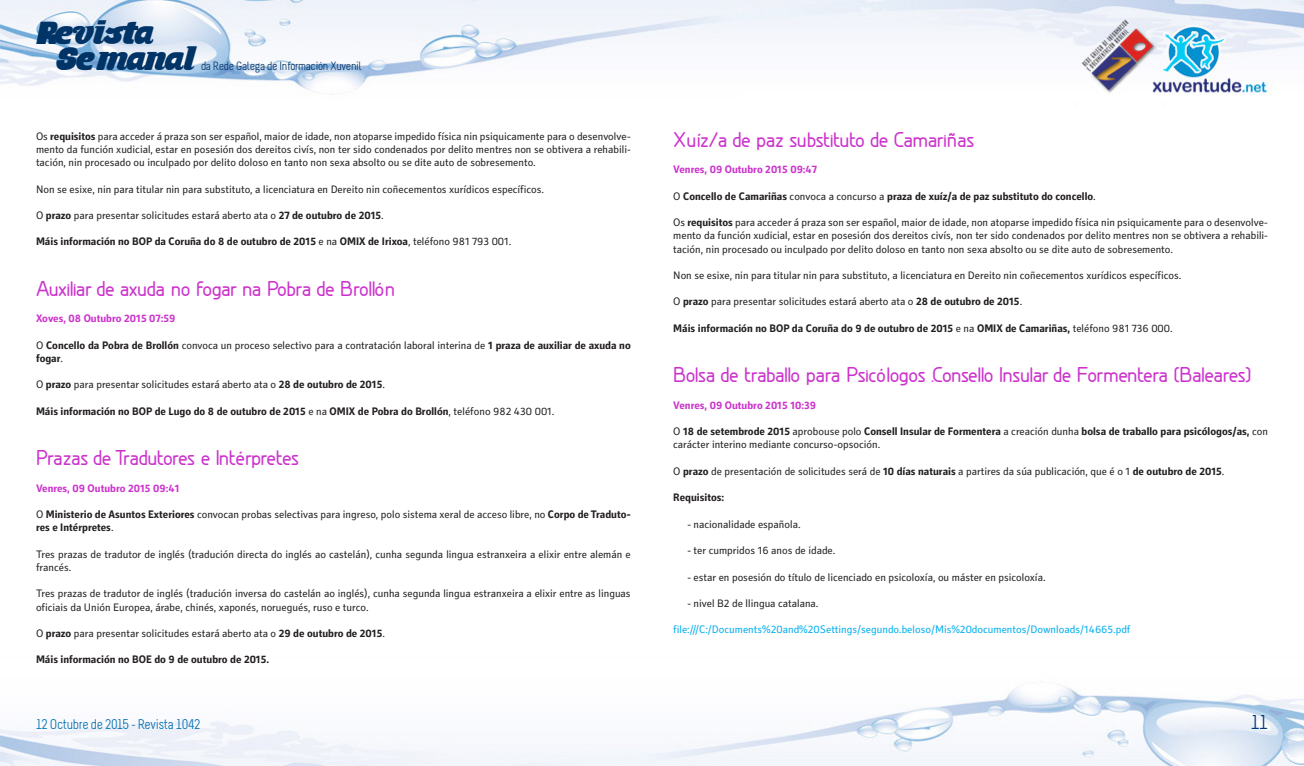
<style>
.page{position:relative;width:1304px;height:766px;background:#fff}
.page>*{position:absolute;margin:0;border:0;box-sizing:border-box;transform-origin:0 0}
.t1{font:33px/26px "Musa Ornata";letter-spacing:-.01em;color:#036}
.t2{font:700 20px "Greyscale Basic";letter-spacing:-.03em;color:#c3c}
.t3{font:20px "Melbourne";color:#003882}
.t4{font:14px "Melbourne";letter-spacing:-.025em;color:#006fb2}
.t5{font:12px "Melbourne";letter-spacing:-.025em;color:#036}
.t6{font:11px/13.2px "Secca Std Demo";color:#231f20}
.t7{font:700 11px/13.2px "Secca Std Demo";color:#231f20}
.t8{font:700 11px "Secca Std Demo";color:#c3c}
.t9{font:11px "Secca Std Demo";color:#00aeef}
.s1{font-weight:700}
.s2{font-weight:400}
</style>
<div class="page">
<img style="left:0;top:0;width:1304px;height:765px">
<h1 class="t1" style="left:55px;top:19px;width:142px;text-indent:-19px">Revista<br>Semanal</h1>
<p class="t5" style="left:201px;top:59px;width:162px">da Rede Galega de Información Xuvenil</p>
<p class="t6" style="left:36px;top:130px;width:596px;text-align:justify">Os <span class="s1">requisitos</span> para acceder á praza son ser español, maior de idade, non atoparse impedido física nin psiquicamente para o desenvolve&shy;mento da función xudicial, estar en posesión dos dereitos civís, non ter sido condenados por delito mentres non se obtivera a rehabili&shy;tación, nin procesado ou inculpado por delito doloso en tanto non sexa absolto ou se dite auto de sobresemento.</p>
<p class="t6" style="left:36px;top:183px;width:510px">Non se esixe, nin para titular nin para substituto, a licenciatura en Dereito nin coñecementos xurídicos específicos.</p>
<p class="t6" style="left:36px;top:209px;width:349px">O <span class="s1">prazo</span> para presentar solicitudes estará aberto ata o <span class="s1">27 de outubro de 2015</span>.</p>
<p class="t7" style="left:36px;top:235px;width:477px">Máis información no BOP da Coruña do 8 de outubro de 2015 <span class="s2">e na</span> OMIX de Irixoa<span class="s2">, teléfono 981 793 001.</span></p>
<h2 class="t2" style="left:36px;top:276px;width:361px">Auxiliar de axuda no fogar na Pobra de Brollón</h2>
<p class="t8" style="left:36px;top:312px;width:141px">Xoves, 08 Outubro 2015 07:59</p>
<p class="t6" style="left:36px;top:339px;width:596px">O <span class="s1">Concello da Pobra de Brollón</span> convoca un proceso selectivo para a contratación laboral interina de <span class="s1">1 praza de auxiliar de axuda no fogar</span>.</p>
<p class="t6" style="left:36px;top:378px;width:350px">O <span class="s1">prazo</span> para presentar solicitudes estará aberto ata o <span class="s1">28 de outubro de 2015</span>.</p>
<p class="t7" style="left:36px;top:405px;width:520px">Máis información no BOP de Lugo do 8 de outubro de 2015 <span class="s2">e na</span> OMIX de Pobra do Brollón<span class="s2">, teléfono 982 430 001.</span></p>
<h2 class="t2" style="left:36px;top:445px;width:265px">Prazas de Tradutores e Intérpretes</h2>
<p class="t8" style="left:36px;top:481px;width:145px">Venres, 09 Outubro 2015 09:41</p>
<p class="t6" style="left:36px;top:508px;width:596px">O <span class="s1">Ministerio de Asuntos Exteriores</span> convocan probas selectivas para ingreso, polo sistema xeral de acceso libre, no <span class="s1">Corpo de Traduto&shy;res e Intérpretes</span>.</p>
<p class="t6" style="left:36px;top:547px;width:596px">Tres prazas de tradutor de inglés (tradución directa do inglés ao castelán), cunha segunda lingua estranxeira a elixir entre alemán e francés.</p>
<p class="t6" style="left:36px;top:587px;width:596px">Tres prazas de tradutor de inglés (tradución inversa do castelán ao inglés), cunha segunda lingua estranxeira a elixir entre as linguas oficiais da Unión Europea, árabe, chinés, xaponés, noruegués, ruso e turco.</p>
<p class="t6" style="left:36px;top:627px;width:350px">O <span class="s1">prazo</span> para presentar solicitudes estará aberto ata o <span class="s1">29 de outubro de 2015</span>.</p>
<p class="t7" style="left:36px;top:653px;width:235px">Máis información no BOE do 9 de outubro de 2015.</p>
<h2 class="t2" style="left:673px;top:127px;width:303px">Xuíz/a de paz substituto de Camariñas</h2>
<p class="t8" style="left:673px;top:163px;width:146px">Venres, 09 Outubro 2015 09:47</p>
<p class="t7" style="left:673px;top:190px;width:424px"><span class="s2">O</span> Concello de Camariñas <span class="s2">convoca a concurso a</span> praza de xuíz/a de paz substituto do concello<span class="s2">.</span></p>
<p class="t6" style="left:673px;top:216px;width:596px;text-align:justify">Os <span class="s1">requisitos</span> para acceder á praza son ser español, maior de idade, non atoparse impedido física nin psiquicamente para o desenvolve&shy;mento da función xudicial, estar en posesión dos dereitos civís, non ter sido condenados por delito mentres non se obtivera a rehabili&shy;tación, nin procesado ou inculpado por delito doloso en tanto non sexa absolto ou se dite auto de sobresemento.</p>
<p class="t6" style="left:673px;top:269px;width:510px">Non se esixe, nin para titular nin para substituto, a licenciatura en Dereito nin coñecementos xurídicos específicos.</p>
<p class="t6" style="left:673px;top:295px;width:350px">O <span class="s1">prazo</span> para presentar solicitudes estará aberto ata o <span class="s1">28 de outubro de 2015</span>.</p>
<p class="t7" style="left:673px;top:322px;width:501px">Máis información no BOP da Coruña do 9 de outubro de 2015 <span class="s2">e na</span> OMIX de Camariñas, <span class="s2">teléfono 981 736 000.</span></p>
<h2 class="t2" style="left:673px;top:362px;width:580px">Bolsa de traballo para Psicólogos .Consello Insular de Formentera (Baleares)</h2>
<p class="t8" style="left:673px;top:399px;width:144px">Venres, 09 Outubro 2015 10:39</p>
<p class="t7" style="left:673px;top:425px;width:596px"><span class="s2">O</span> 18 de setembrode 2015 <span class="s2">aprobouse polo</span> Consell Insular de Formentera <span class="s2">a creación dunha</span> bolsa de traballo para psicólogos/as, <span class="s2">con carácter interino mediante concurso-opsoción.</span></p>
<p class="t6" style="left:673px;top:465px;width:553px">O <span class="s1">prazo</span> de presentación de solicitudes será de <span class="s1">10 días naturais</span> a partires da súa publicación, que é o 1 <span class="s1">de outubro de 2015</span>.</p>
<p class="t7" style="left:673px;top:491px;width:52px">Requisitos:</p>
<p class="t6" style="left:687px;top:517px;width:115px">- nacionalidade española.</p>
<p class="t6" style="left:687px;top:544px;width:149px">- ter cumpridos 16 anos de idade.</p>
<p class="t6" style="left:687px;top:570px;width:360px">- estar en posesión do título de licenciado en psicoloxía, ou máster en psicoloxía.</p>
<p class="t6" style="left:687px;top:597px;width:132px">- nivel B2 de llingua catalana.</p>
<p class="t9" style="left:673px;top:623px;width:459px">file:///C:/Documents%20and%20Settings/segundo.beloso/Mis%20documentos/Downloads/14665.pdf</p>
<p class="t4" style="left:36px;top:717px;width:166px">12 Octubre de 2015 - Revista 1042</p>
<h2 class="t3" style="left:1251px;top:711px;width:18px">11</h2>
</div>
